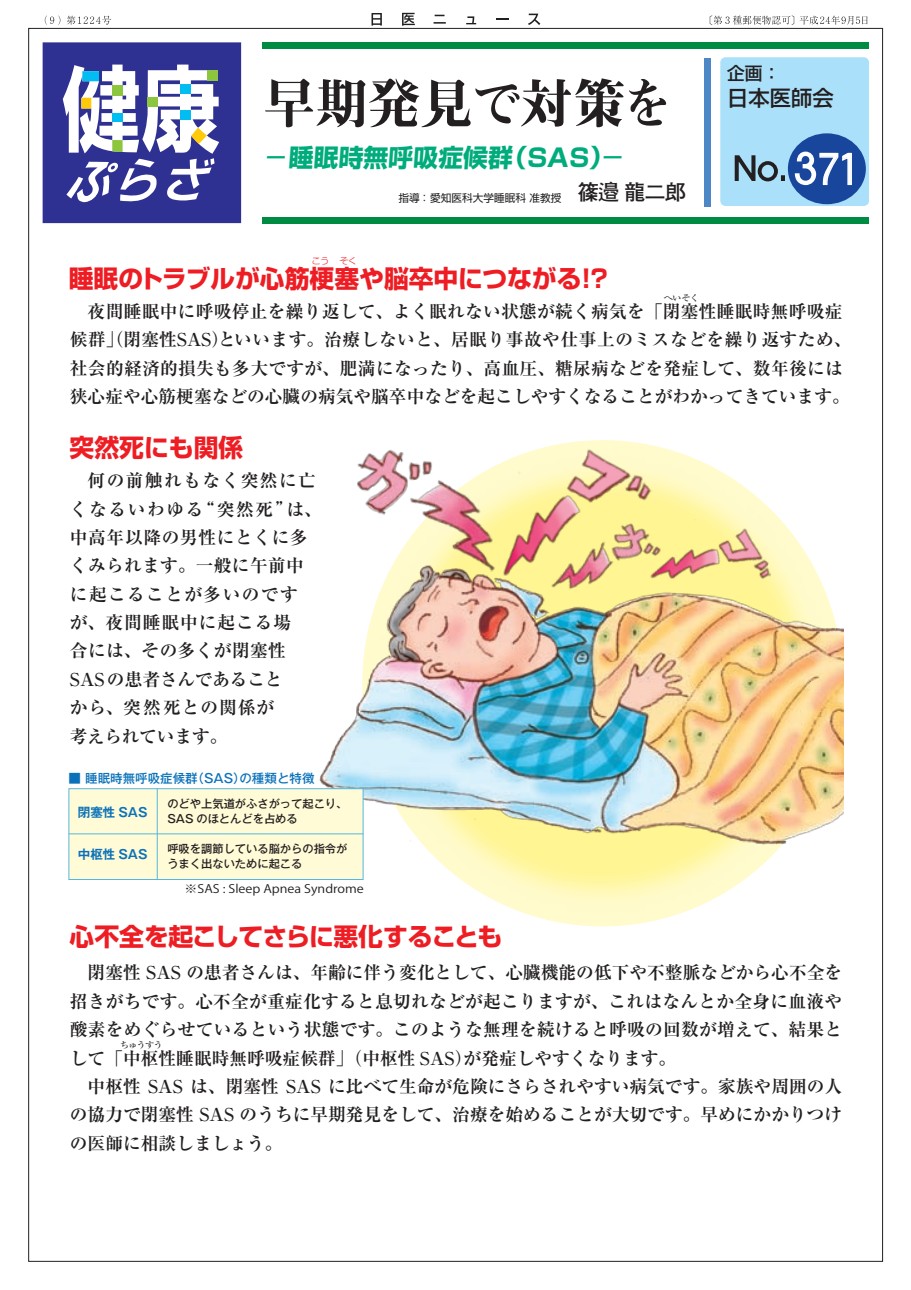
<style>
.page{position:relative;width:911px;height:1290px;background:#fff}
.page>*{position:absolute;margin:0;border:0;box-sizing:border-box;transform-origin:0 0}
.t1{font:52.88px "Midashi Min Pro MA31";color:#231f20}
.t2{font:40.62px "Geneva CY";color:#fff;scale:.85 1}
.t3{font:700 24.75px "Shin Go Pro";color:#ee1d23}
.t4{font:700 24.75px "Shin Go Pro";letter-spacing:-.025em;color:#ee1d23}
.t5{font:700 24.75px "Shin Go Pro";color:#00ac7c}
.t6{font:500 21.25px "Shin Go Pro";color:#231f20}
.t7{font:700 17.75px/28.4px "Ryumin Pro";letter-spacing:.015em;color:#231f20}
.t8{font:700 17.75px/28.4px "Ryumin Pro";letter-spacing:.035em;color:#231f20}
.t9{font:500 17.75px "Shin Go Pro";color:#231f20}
.t10{font:500 12.5px "Gothic MB101 Pr 5";color:#0b72ba}
.t11{font:700 12.5px "Gothic MB101 Pr 5 De";color:#0b72ba}
.t12{font:11.62px "Koz Go Pr 6 N";color:#231f20;scale:1.11 1}
.t13{font:500 11.25px/15px "Gothic MB101 Pr 5";color:#231f20}
.t14{font:10.62px "Shin Go Pro";color:#231f20}
.t15{font:500 8.5px "Ryumin Pro";letter-spacing:-.1em;color:#231f20;scale:1.11 1}
.t16{font:300 8.5px "Shin Go Pr 5";color:#ee1d23;scale:1.11 1}
.s1{font-weight:500}
.s2{font-family:"Futo Go B101 Pro";font-weight:700;font-size:21.25px}
</style>
<div class="page">
<img style="left:363px;top:447px;width:448px;height:480px">
<img style="left:319px;top:562px;width:565px;height:299px">
<img style="left:354px;top:447px;width:148px;height:134px">
<img style="left:545px;top:499px;width:122px;height:123px">
<img style="left:486px;top:440px;width:175px;height:139px">
<img style="left:647px;top:501px;width:136px;height:119px">
<div style="left:843px;top:583px;width:68px;height:278px;background:#fff"></div>
<div style="left:262px;top:42px;width:606px;height:7px;background:#008b43"></div>
<div style="left:262px;top:217px;width:606px;height:6px;background:#008b43"></div>
<div style="left:704px;top:58px;width:6px;height:149px;background:#4d87c6"></div>
<svg style="left:43px;top:42px;width:198px;height:181px"></svg>
<div style="left:720px;top:57px;width:149px;height:149px;background:#aae0f9;border-radius:5px"></div>
<div style="left:788px;top:133px;width:78px;height:71px;background:#18469d;border-radius:50%"></div>
<svg style="left:734px;top:155px;width:51px;height:27px"></svg>
<svg style="left:794px;top:151px;width:58px;height:35px"></svg>
<div style="left:68px;top:788px;width:295px;height:92px;background:#fffbd6;border:1px solid #54b7df"></div>
<hr style="left:69px;top:833px;width:294px;height:1px;background:#54b7df">
<hr style="left:157px;top:789px;width:1px;height:91px;background:#54b7df">
<svg style="left:371px;top:13px;width:11px;height:13px"></svg>
<svg style="left:402px;top:13px;width:13px;height:13px"></svg>
<svg style="left:433px;top:22px;width:13px;height:2px"></svg>
<svg style="left:466px;top:16px;width:10px;height:8px"></svg>
<svg style="left:496px;top:18px;width:13px;height:2px"></svg>
<svg style="left:528px;top:14px;width:12px;height:11px"></svg>
<svg style="left:45px;top:15px;width:15px;height:10px"></svg>
<svg style="left:67px;top:16px;width:44px;height:9px"></svg>
<svg style="left:709px;top:15px;width:158px;height:10px"></svg>
<h1 class="t1" style="left:263px;top:63px;width:412px">早期発見で対策を</h1>
<h3 class="t5" style="left:263px;top:138px;width:366px"><span class="s1">－</span>睡眠時無呼吸症候群（SAS）<span class="s1">－</span></h3>
<p class="t14" style="left:398px;top:189px;width:289px">指導 ：愛知医科大学睡眠科 准教授 <span class="s2">篠邉 龍二郎</span></p>
<p class="t16" style="left:312px;top:253px;width:43px">こう そく</p>
<h3 class="t3" style="left:69px;top:259px;width:544px">睡眠のトラブルが心筋梗塞や脳卒中につながる！？</h3>
<p class="t9" style="left:727px;top:59px;width:55px">企画：</p>
<p class="t6" style="left:727px;top:80px;width:108px">日本医師会</p>
<h2 class="t2" style="left:817px;top:144px;width:52px">71</h2>
<p class="t15" style="left:663px;top:291px;width:34px">へいそく</p>
<p class="t7" style="left:70px;top:296px;width:783px">　夜間睡眠中に呼吸停止を繰り返して、よく眠れない状態が続く病気を「閉塞性睡眠時無呼吸症候群」（閉塞性ＳＡＳ）といいます。治療しないと、居眠り事故や仕事上のミスなどを繰り返すため、社会的経済的損失も多大ですが、肥満になったり、高血圧、糖尿病などを発症して、数年後には狭心症や心筋梗塞などの心臓の病気や脳卒中などを起こしやすくなることがわかってきています。</p>
<h3 class="t3" style="left:70px;top:428px;width:175px">突然死にも関係</h3>
<p class="t8" style="left:70px;top:465px;width:253px">　何の前触れもなく突然に亡くなるいわゆる“突然死”は、中高年以降の男性にとくに多くみられます。一般に午前中に起こることが多いのです<br>が、夜間睡眠中に起こる場<br>合には、その多くが閉塞性<br>SASの患者さんであること<br>から、突然死との関係が<br>考えられています。</p>
<p class="t10" style="left:69px;top:767px;width:247px">■ 睡眠時無呼吸症候群（SAS）の種類と特徴</p>
<p class="t11" style="left:78px;top:801px;width:71px">閉塞性 SAS</p>
<p class="t11" style="left:78px;top:844px;width:71px">中枢性 SAS</p>
<p class="t13" style="left:167px;top:795px;width:181px">のどや上気道がふさがって起こり、<br>SAS のほとんどを占める</p>
<p class="t13" style="left:167px;top:840px;width:181px">呼吸を調節している脳からの指令がうまく出ないために起こる</p>
<p class="t12" style="left:185px;top:882px;width:163px">※SAS : Sleep Apnea Syndrome</p>
<h3 class="t4" style="left:70px;top:917px;width:434px">心不全を起こしてさらに悪化することも</h3>
<p class="t7" style="left:70px;top:957px;width:773px">　閉塞性 SAS の患者さんは、年齢に伴う変化として、心臓機能の低下や不整脈などから心不全を招きがちです。心不全が重症化すると息切れなどが起こりますが、これはなんとか全身に血液や酸素をめぐらせているという状態です。このような無理を続けると呼吸の回数が増えて、結果として「中枢性睡眠時無呼吸症候群」（中枢性 SAS）が発症しやすくなります。　<br>　中枢性 SAS は、閉塞性 SAS に比べて生命が危険にさらされやすい病気です。家族や周囲の人の協力で閉塞性 SAS のうちに早期発見をして、治療を始めることが大切です。早めにかかりつけの医師に相談しましょう。</p>
<p class="t15" style="left:120px;top:1038px;width:40px">ちゅうすう</p>
</div>
